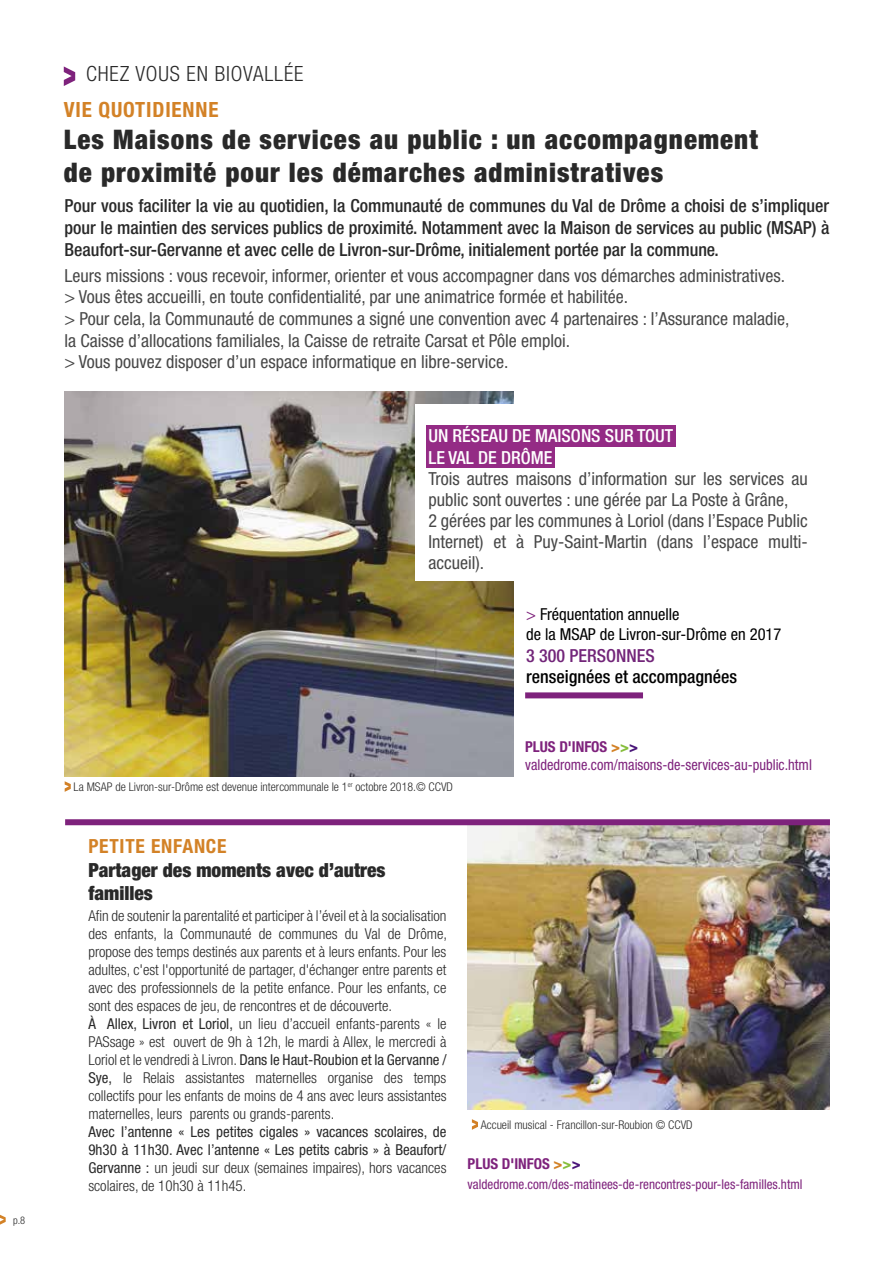
<style>
.page{position:relative;width:893px;height:1263px;background:#fff}
.page>*{position:absolute;margin:0;border:0;box-sizing:border-box;transform-origin:0 0}
.t1{font:900 condensed 27px/32.4px "Helvetica Neue LT Std";letter-spacing:.04em;color:#292929}
.t2{font:300 condensed 21px "Helvetica Neue LT Std";letter-spacing:.04em;color:#292929}
.t3{font:700 condensed 21px "Helvetica Neue LT Std";letter-spacing:.04em;color:#d38227}
.t4{font:900 condensed 19.5px/23.4px "Helvetica Neue LT Std";color:#292929}
.t5{font:700 condensed 19.5px "Helvetica Neue LT Std";letter-spacing:.04em;color:#d38227}
.t6{font:condensed 18px/21.6px "Helvetica Neue LT Std";color:#484848}
.t7{font:500 condensed 18px/21.6px "Helvetica Neue LT Std";color:#292929;text-align:justify}
.t8{font:500 condensed 18px/21.6px "Helvetica Neue LT Std";color:#fff}
.t9{font:500 condensed 18px "Helvetica Neue LT Std";color:#000}
.t10{font:500 condensed 18px "Helvetica Neue LT Std";color:#722579}
.t11{font:condensed 16.5px/19.8px "Helvetica Neue LT Std";color:#000}
.t12{font:300 condensed 15px/18px "Helvetica Neue LT Std";color:#292929}
.t13{font:condensed 15px/18px "Helvetica Neue LT Std";color:#292929;text-align:justify}
.t14{font:condensed 15px/18px "Helvetica Neue LT Std";color:#7e227c;scale:.96 1}
.t15{font:700 condensed 15px "Helvetica Neue LT Std";color:#7e227c}
.t16{font:condensed 13.5px "Helvetica Neue LT Std";color:#7e227c}
.t17{font:300 condensed 12px "Helvetica Neue LT Std";color:#292929}
.t18{font:300 condensed 10.5px "Helvetica Neue LT Std";color:#292929}
.s1{color:#7e227c}
.s2{font-weight:700}
.s3{font-weight:900;color:#d38227}
.s4{font-weight:900;color:#87be3c}
.s5{font-weight:900;color:#4a1679}
.s6{font-weight:400}
.s7{font-weight:300}
</style>
<div class="page">
<svg style="left:0;top:1215px;width:6px;height:9px"></svg>
<svg style="left:64px;top:66px;width:11px;height:20px"></svg>
<img style="left:65px;top:391px;width:448px;height:385px">
<svg style="left:65px;top:781px;width:6px;height:11px"></svg>
<img style="left:468px;top:825px;width:362px;height:284px">
<svg style="left:472px;top:1119px;width:6px;height:11px"></svg>
<div style="left:525px;top:692px;width:118px;height:6px;background:#7e227c"></div>
<div style="left:416px;top:404px;width:413px;height:177px;background:#fff"></div>
<div style="left:426px;top:425px;width:249px;height:21px;background:#942b85"></div>
<div style="left:426px;top:447px;width:129px;height:21px;background:#942b85"></div>
<div style="left:65px;top:819px;width:765px;height:6px;background:#7e227c"></div>
<p class="t18" style="left:13px;top:1214px;width:14px">p.8</p>
<h2 class="t2" style="left:86px;top:62px;width:219px">CHEZ VOUS EN BIOVALLÉE</h2>
<h2 class="t3" style="left:64px;top:97px;width:156px">VIE QUOTIDIENNE</h2>
<h1 class="t1" style="left:64px;top:123px;width:696px">Les Maisons de services au public : un accompagnement de proximité pour les démarches administratives</h1>
<p class="t7" style="left:65px;top:195px;width:766px">Pour vous faciliter la vie au quotidien, la Communauté de communes du Val de Drôme a choisi de s’impliquer pour le maintien des services publics de proximité. Notamment avec la Maison de services au public (MSAP) à Beaufort-sur-Gervanne et avec celle de Livron-sur-Drôme, initialement portée par la commune.</p>
<p class="t6" style="left:65px;top:265px;width:726px">Leurs missions : vous recevoir, informer, orienter et vous accompagner dans vos démarches administratives. &gt; Vous êtes accueilli, en toute confidentialité, par une animatrice formée et habilitée.<br>&gt; Pour cela, la Communauté de communes a signé une convention avec 4 partenaires : l’Assurance maladie, la Caisse d’allocations familiales, la Caisse de retraite Carsat et Pôle emploi.<br>&gt; Vous pouvez disposer d’un espace informatique en libre-service.</p>
<p class="t8" style="left:428px;top:425px;width:246px">UN RÉSEAU DE MAISONS SUR TOUT<br>LE VAL DE DRÔME</p>
<p class="t6" style="left:428px;top:468px;width:381px;line-height:21px">Trois autres maisons d’information sur les services au public sont ouvertes : une gérée par La Poste à Grâne,<br>2 gérées par les communes à Loriol (dans l’Espace Public Internet) et à Puy-Saint-Martin (dans l’espace multi&shy;accueil).</p>
<p class="t11" style="left:526px;top:604px;width:257px"><span class="s1">&gt;</span> Fréquentation annuelle<br>de la MSAP de Livron-sur-Drôme en 2017</p>
<p class="t10" style="left:526px;top:644px;width:130px">3 300 PERSONNES</p>
<p class="t9" style="left:526px;top:666px;width:212px">renseignées et accompagnées</p>
<p class="t17" style="left:74px;top:780px;width:381px">La MSAP de Livron-sur-Drôme est devenue intercommunale le 1<sup>er</sup> octobre 2018.© CCVD</p>
<p class="t14" style="left:525px;top:738px;width:300px"><span class="s2">PLUS D'INFOS</span> <span class="s3">&gt;</span><span class="s4">&gt;</span><span class="s5">&gt; </span>valdedrome.com/maisons-de-services-au-public.html</p>
<h3 class="t5" style="left:88px;top:834px;width:140px">PETITE ENFANCE</h3>
<h3 class="t4" style="left:88px;top:858px;width:299px">Partager des moments avec d’autres familles</h3>
<p class="t12" style="left:88px;top:907px;width:360px">Afin de soutenir la parentalité et participer à l’éveil et à la socialisation des enfants, la Communauté de communes du Val de Drôme, propose des temps destinés aux parents et à leurs enfants. Pour les adultes, c'est l'opportunité de partager, d'échanger entre parents et avec des professionnels de la petite enfance. Pour les enfants, ce sont des espaces de jeu, de rencontres et de découverte.<br><span class="s6">À Allex, Livron et Loriol,</span> un lieu d’accueil enfants-parents « le PASsage » est ouvert de 9h à 12h, le mardi à Allex, le mercredi à Loriol et le vendredi à Livron. <span class="s6">Dans le Haut-Roubion et la Gervanne / Sye,</span> le Relais assistantes maternelles organise des temps collectifs pour les enfants de moins de 4 ans avec leurs assistantes maternelles, leurs parents ou grands-parents.</p>
<p class="t13" style="left:88px;top:1123px;width:360px">Avec l’antenne « Les petites cigales » vacances scolaires, de 9h30 à 11h30. Avec l’antenne « Les petits cabris » à Beaufort/ Gervanne : <span class="s7">un jeudi sur deux (semaines impaires), hors vacances scolaires, de 10h30 à 11h45.</span></p>
<p class="t17" style="left:481px;top:1117px;width:213px">Accueil musical - Francillon-sur-Roubion © CCVD</p>
<p class="t15" style="left:468px;top:1155px;width:115px">PLUS D'INFOS <span class="s3">&gt;</span><span class="s4">&gt;</span><span class="s5">&gt;</span></p>
<p class="t16" style="left:468px;top:1176px;width:336px">valdedrome.com/des-matinees-de-rencontres-pour-les-familles.html</p>
</div>
